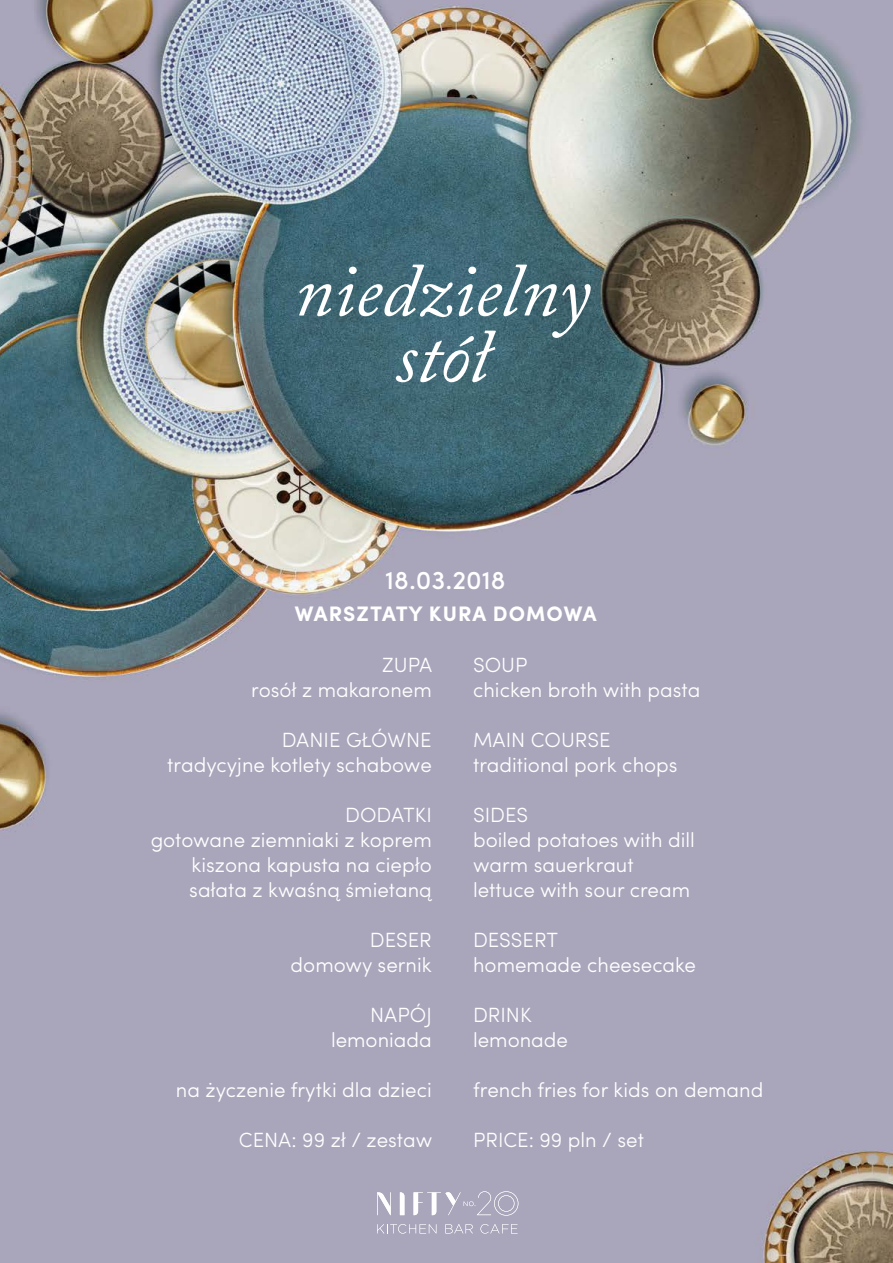
<style>
.page{position:relative;width:893px;height:1263px;background:#fff}
.page>*{position:absolute;margin:0;border:0;box-sizing:border-box;transform-origin:0 0}
.t1{font:italic 75.45px/66px "Adobe Caslon Pro";color:#fff;text-align:center}
.t2{font:500 25.95px "Sofia Pro";color:#fff}
.t3{font:700 21px "Sofia Pro";letter-spacing:.05em;color:#fff}
.t4{font:300 20.55px/25px "Sofia Pro";color:#fff}
</style>
<div class="page">
<img style="left:0;top:0;width:893px;height:1263px">
<svg style="left:377px;top:1224px;width:59px;height:9px"></svg>
<svg style="left:445px;top:1224px;width:28px;height:9px"></svg>
<svg style="left:481px;top:1224px;width:36px;height:9px"></svg>
<svg style="left:400px;top:1192px;width:4px;height:23px"></svg>
<svg style="left:377px;top:1192px;width:14px;height:23px"></svg>
<svg style="left:414px;top:1191px;width:104px;height:24px;background:#b7b5c6"></svg>
<h1 class="t1" style="left:295px;top:256px;width:297px">niedzielny stół</h1>
<p class="t2" style="left:385px;top:561px;width:122px">18.03.2018</p>
<p class="t3" style="left:295px;top:597px;width:303px">WARSZTATY KURA DOMOWA</p>
<p class="t4" style="left:473px;top:651px;width:229px">SOUP<br>chicken broth with pasta</p>
<p class="t4" style="left:473px;top:726px;width:206px">MAIN COURSE traditional pork chops</p>
<p class="t4" style="left:473px;top:801px;width:223px">SIDES<br>boiled potatoes with dill warm sauerkraut lettuce with sour cream</p>
<p class="t4" style="left:473px;top:926px;width:224px">DESSERT<br>homemade cheesecake</p>
<p class="t4" style="left:473px;top:1001px;width:96px">DRINK lemonade</p>
<p class="t4" style="left:473px;top:1076px;width:292px">french fries for kids on demand</p>
<p class="t4" style="left:473px;top:1126px;width:173px">PRICE: 99 pln / set</p>
<p class="t4" style="left:251px;top:651px;width:183px;text-align:right">ZUPA<br>rosół z makaronem</p>
<p class="t4" style="left:167px;top:726px;width:266px;text-align:right">DANIE GŁÓWNE<br>tradycyjne kotlety schabowe</p>
<p class="t4" style="left:151px;top:801px;width:283px;text-align:right">DODATKI<br>gotowane ziemniaki z koprem kiszona kapusta na ciepło sałata z kwaśną śmietaną</p>
<p class="t4" style="left:291px;top:926px;width:143px;text-align:right">DESER domowy sernik</p>
<p class="t4" style="left:331px;top:1001px;width:102px;text-align:right">NAPÓJ lemoniada</p>
<p class="t4" style="left:176px;top:1076px;width:257px">na życzenie frytki dla dzieci</p>
<p class="t4" style="left:239px;top:1126px;width:195px">CENA: 99 zł / zestaw</p>
</div>
